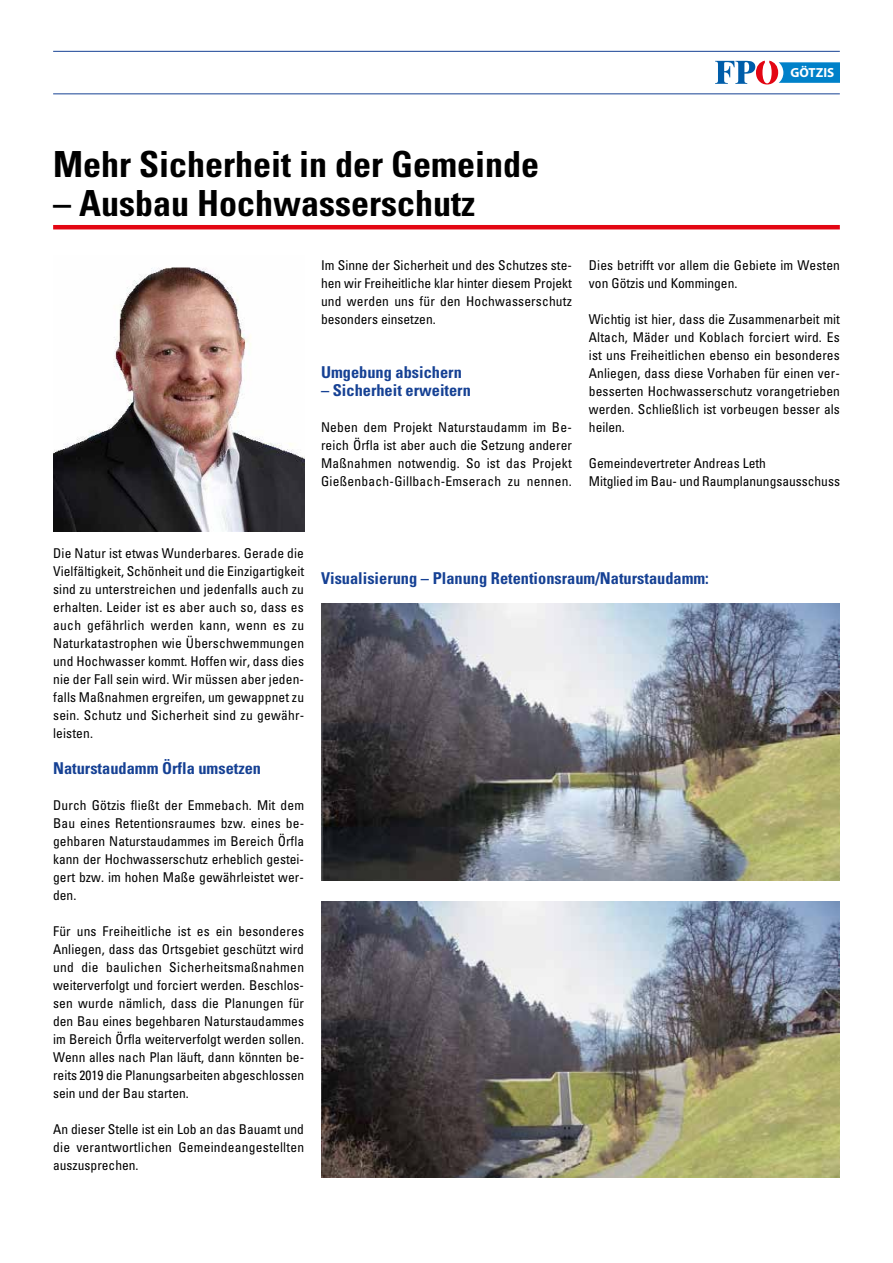
<style>
.page{position:relative;width:893px;height:1263px;background:#fff}
.page>*{position:absolute;margin:0;border:0;box-sizing:border-box;transform-origin:0 0}
.t1{font:700 condensed 36px "Univers LT";color:#000}
.t2{font:700 condensed 16.35px "Univers LT";color:#164194}
.t3{font:condensed 13.5px/18px "Univers LT";letter-spacing:.005em;color:#000;text-align:justify}
.t4{font:700 13.2px "Myriad Pro";color:#fff}
</style>
<div class="page">
<hr style="left:53px;top:94px;width:787px;height:1px;background:#164194">
<hr style="left:53px;top:51px;width:787px;height:1px;background:#164194">
<hr style="left:53px;top:225px;width:787px;height:4px;background:#e30613">
<svg style="left:716px;top:61px;width:124px;height:24px"></svg>
<img style="left:321px;top:604px;width:519px;height:276px">
<img style="left:321px;top:901px;width:519px;height:277px">
<img style="left:53px;top:267px;width:251px;height:264px">
<p class="t4" style="left:791px;top:64px;width:45px">GÖTZIS</p>
<h1 class="t1" style="left:53px;top:143px;width:487px">Mehr Sicherheit in der Gemeinde</h1>
<h1 class="t1" style="left:53px;top:182px;width:423px">– Ausbau Hochwasserschutz</h1>
<p class="t3" style="left:321px;top:256px;width:252px">Im Sinne der Sicherheit und des Schutzes ste&shy;hen wir Freiheitliche klar hinter diesem Projekt und werden uns für den Hochwasserschutz besonders einsetzen.</p>
<p class="t2" style="left:321px;top:362px;width:142px">Umgebung absichern</p>
<p class="t2" style="left:321px;top:380px;width:151px">– Sicherheit erweitern</p>
<p class="t3" style="left:321px;top:418px;width:252px">Neben dem Projekt Naturstaudamm im Be&shy;reich Örfla ist aber auch die Setzung anderer Maßnahmen notwendig. So ist das Projekt Gießenbach-Gillbach-Emserach zu nennen.</p>
<p class="t3" style="left:589px;top:256px;width:252px">Dies betrifft vor allem die Gebiete im Westen von Götzis und Kommingen.</p>
<p class="t3" style="left:589px;top:310px;width:253px">Wichtig ist hier, dass die Zusammenarbeit mit Altach, Mäder und Koblach forciert wird. Es ist uns Freiheitlichen ebenso ein besonderes Anliegen, dass diese Vorhaben für einen ver&shy;besserten Hochwasserschutz vorangetrieben werden. Schließlich ist vorbeugen besser als heilen.</p>
<p class="t3" style="left:589px;top:454px;width:253px">Gemeindevertreter Andreas Leth<br>Mitglied im Bau- und Raumplanungsausschuss</p>
<p class="t3" style="left:53px;top:544px;width:253px">Die Natur ist etwas Wunderbares. Gerade die Vielfältigkeit, Schönheit und die Einzigartigkeit sind zu unterstreichen und jedenfalls auch zu erhalten. Leider ist es aber auch so, dass es auch gefährlich werden kann, wenn es zu Naturkatastrophen wie Überschwemmungen und Hochwasser kommt. Hoffen wir, dass dies nie der Fall sein wird. Wir müssen aber jeden&shy;falls Maßnahmen ergreifen, um gewappnet zu sein. Schutz und Sicherheit sind zu gewähr&shy;leisten.</p>
<p class="t2" style="left:53px;top:758px;width:209px">Naturstaudamm Örfla umsetzen</p>
<p class="t3" style="left:53px;top:796px;width:253px">Durch Götzis fließt der Emmebach. Mit dem Bau eines Retentionsraumes bzw. eines be&shy;gehbaren Naturstaudammes im Bereich Örfla kann der Hochwasserschutz erheblich gestei&shy;gert bzw. im hohen Maße gewährleistet wer&shy;den.</p>
<p class="t3" style="left:53px;top:922px;width:252px">Für uns Freiheitliche ist es ein besonderes Anliegen, dass das Ortsgebiet geschützt wird und die baulichen Sicherheitsmaßnahmen weiterverfolgt und forciert werden. Beschlos&shy;sen wurde nämlich, dass die Planungen für den Bau eines begehbaren Naturstaudammes im Bereich Örfla weiterverfolgt werden sollen.<br>Wenn alles nach Plan läuft, dann könnten be&shy;reits 2019 die Planungsarbeiten abgeschlossen sein und der Bau starten.</p>
<p class="t3" style="left:53px;top:1120px;width:253px">An dieser Stelle ist ein Lob an das Bauamt und die verantwortlichen Gemeindeangestellten auszusprechen.</p>
<p class="t2" style="left:321px;top:568px;width:389px">Visualisierung – Planung Retentionsraum/Naturstaudamm:</p>
</div>
